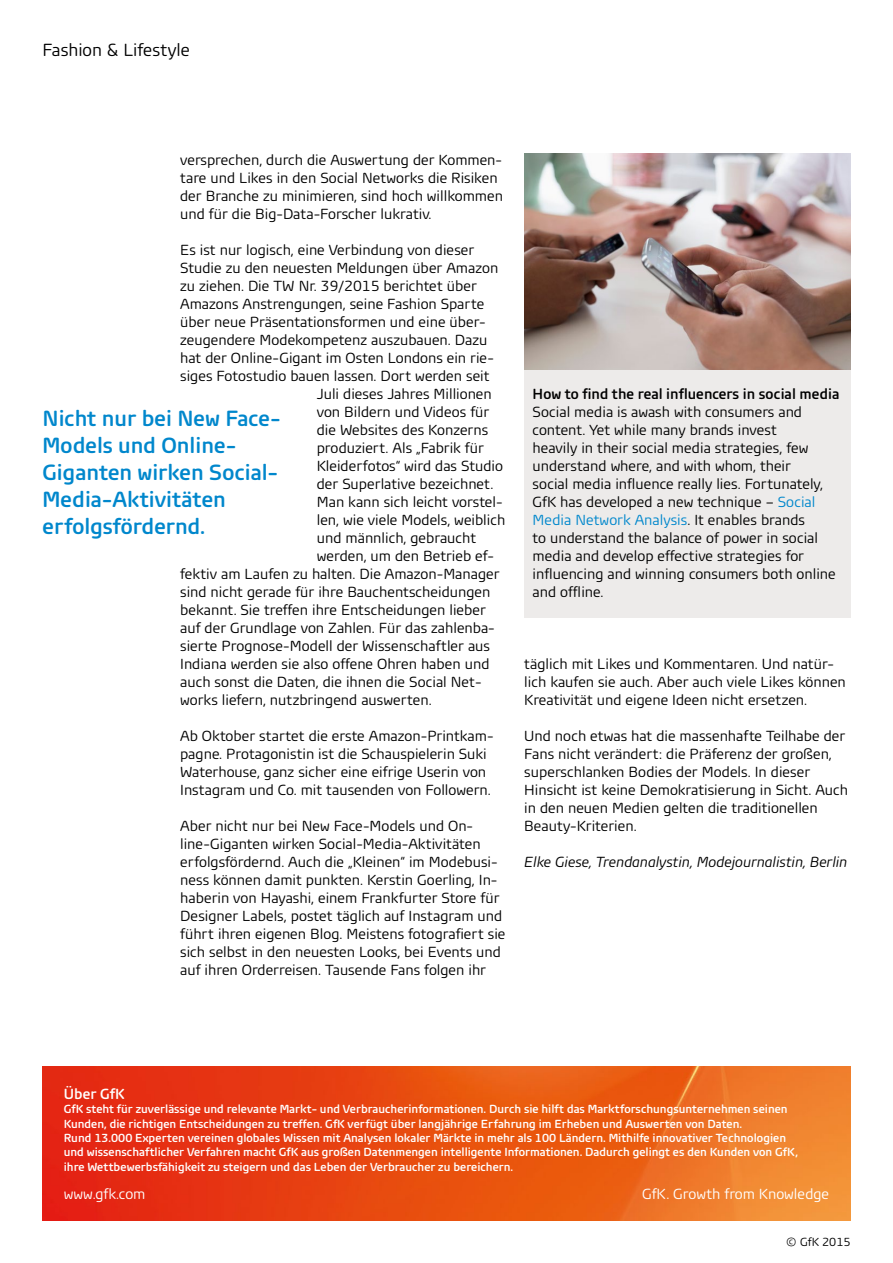
<style>
.page{position:relative;width:893px;height:1263px;background:#fff}
.page>*{position:absolute;margin:0;border:0;box-sizing:border-box;transform-origin:0 0}
.t1{font:700 22.5px/27px "Insightprint";color:#0087cc}
.t2{font:18px "Insightprint";color:#000}
.t3{font:15px/18px "Insightprint";color:#000}
.t4{font:italic 15px "Insightprint";color:#000}
.t5{font:700 15px "Insightprint";color:#000}
.t6{font:15px "Insightprint";color:#fff}
.t7{font:700 15px "Insightprint";color:#fff}
.t8{font:700 12px/14.4px "Insightprint";color:#fff}
.t9{font:12px "Insightprint";color:#000}
.s1{color:#0087cc}
</style>
<div class="page">
<img style="left:43px;top:1066px;width:807px;height:154px">
<div style="left:524px;top:153px;width:326px;height:465px;background:#edebea"></div>
<img style="left:524px;top:153px;width:326px;height:217px">
<p class="t2" style="left:43px;top:39px;width:149px">Fashion &amp; Lifestyle</p>
<p class="t3" style="left:180px;top:150px;width:324px">versprechen, durch die Auswertung der Kommen&shy;tare und Likes in den Social Networks die Risiken der Branche zu minimieren, sind hoch willkommen und für die Big-Data-Forscher lukrativ.</p>
<p class="t3" style="left:180px;top:240px;width:296px">Es ist nur logisch, eine Verbindung von dieser</p>
<p class="t3" style="left:180px;top:258px;width:320px">Studie zu den neuesten Meldungen über Amazon</p>
<p class="t3" style="left:180px;top:276px;width:298px">zu ziehen. Die TW Nr. 39/2015 berichtet über</p>
<p class="t3" style="left:180px;top:294px;width:306px">Amazons Anstrengungen, seine Fashion Sparte</p>
<p class="t3" style="left:180px;top:312px;width:307px">über neue Präsentationsformen und eine über-</p>
<p class="t3" style="left:180px;top:330px;width:309px">zeugendere Modekompetenz auszubauen. Dazu</p>
<p class="t3" style="left:180px;top:348px;width:315px">hat der Online-Gigant im Osten Londons ein rie-</p>
<p class="t3" style="left:180px;top:366px;width:311px">siges Fotostudio bauen lassen. Dort werden seit</p>
<p class="t3" style="left:317px;top:384px;width:176px">Juli dieses Jahres Millionen</p>
<p class="t3" style="left:317px;top:402px;width:174px">von Bildern und Videos für</p>
<p class="t3" style="left:317px;top:420px;width:173px">die Websites des Konzerns</p>
<p class="t3" style="left:317px;top:438px;width:169px">produziert. Als „Fabrik für</p>
<p class="t3" style="left:317px;top:456px;width:188px">Kleiderfotos“ wird das Studio</p>
<p class="t3" style="left:317px;top:474px;width:178px">der Superlative bezeichnet.</p>
<p class="t3" style="left:317px;top:492px;width:187px">Man kann sich leicht vorstel-</p>
<p class="t3" style="left:317px;top:510px;width:190px">len, wie viele Models, weiblich</p>
<p class="t3" style="left:317px;top:528px;width:161px">und männlich, gebraucht</p>
<p class="t3" style="left:317px;top:546px;width:179px">werden, um den Betrieb ef-</p>
<p class="t3" style="left:180px;top:564px;width:321px">fektiv am Laufen zu halten. Die Amazon-Manager</p>
<p class="t3" style="left:180px;top:582px;width:312px">sind nicht gerade für ihre Bauchentscheidungen</p>
<p class="t3" style="left:180px;top:600px;width:307px">bekannt. Sie treffen ihre Entscheidungen lieber</p>
<p class="t3" style="left:180px;top:618px;width:316px">auf der Grundlage von Zahlen. Für das zahlenba-</p>
<p class="t3" style="left:180px;top:636px;width:311px">sierte Prognose-Modell der Wissenschaftler aus</p>
<p class="t3" style="left:180px;top:654px;width:311px">Indiana werden sie also offene Ohren haben und</p>
<p class="t3" style="left:180px;top:672px;width:303px">auch sonst die Daten, die ihnen die Social Net-</p>
<p class="t3" style="left:180px;top:690px;width:253px">works liefern, nutzbringend auswerten.</p>
<p class="t3" style="left:180px;top:726px;width:315px">Ab Oktober startet die erste Amazon-Printkam&shy;pagne. Protagonistin ist die Schauspielerin Suki Waterhouse, ganz sicher eine eifrige Userin von Instagram und Co. mit tausenden von Followern.</p>
<p class="t3" style="left:180px;top:816px;width:327px">Aber nicht nur bei New Face-Models und On&shy;line-Giganten wirken Social-Media-Aktivitäten erfolgsfördernd. Auch die „Kleinen“ im Modebusi&shy;ness können damit punkten. Kerstin Goerling, In&shy;haberin von Hayashi, einem Frankfurter Store für Designer Labels, postet täglich auf Instagram und führt ihren eigenen Blog. Meistens fotografiert sie sich selbst in den neuesten Looks, bei Events und auf ihren Orderreisen. Tausende Fans folgen ihr</p>
<h1 class="t1" style="left:43px;top:405px;width:240px">Nicht nur bei New Face-<br>Models und Online-<br>Giganten wirken Social-<br>Media-Aktivitäten erfolgsfördernd.</h1>
<p class="t5" style="left:533px;top:385px;width:308px">How to find the real influencers in social media</p>
<p class="t3" style="left:533px;top:402px;width:305px">Social media is awash with consumers and content. Yet while many brands invest<br>heavily in their social media strategies, few understand where, and with whom, their<br>social media influence really lies. Fortunately, GfK has developed a new technique – <span class="s1">Social Media Network Analysis</span>. It enables brands<br>to understand the balance of power in social media and develop effective strategies for influencing and winning consumers both online and offline.</p>
<p class="t3" style="left:524px;top:654px;width:323px">täglich mit Likes und Kommentaren. Und natür&shy;lich kaufen sie auch. Aber auch viele Likes können<br>Kreativität und eigene Ideen nicht ersetzen.</p>
<p class="t3" style="left:524px;top:726px;width:325px">Und noch etwas hat die massenhafte Teilhabe der Fans nicht verändert: die Präferenz der großen, superschlanken Bodies der Models. In dieser Hinsicht ist keine Demokratisierung in Sicht. Auch in den neuen Medien gelten die traditionellen Beauty-Kriterien.</p>
<p class="t4" style="left:524px;top:853px;width:325px">Elke Giese, Trendanalystin, Modejournalistin, Berlin</p>
<p class="t7" style="left:64px;top:1084px;width:62px">Über GfK</p>
<p class="t8" style="left:64px;top:1102px;width:736px">GfK steht für zuverlässige und relevante Markt- und Verbraucherinformationen. Durch sie hilft das Marktforschungsunternehmen seinen Kunden, die richtigen Entscheidungen zu treffen. GfK verfügt über langjährige Erfahrung im Erheben und Auswerten von Daten.<br>Rund 13.000 Experten vereinen globales Wissen mit Analysen lokaler Märkte in mehr als 100 Ländern. Mithilfe innovativer Technologien und wissenschaftlicher Verfahren macht GfK aus großen Datenmengen intelligente Informationen. Dadurch gelingt es den Kunden von GfK, ihre Wettbewerbsfähigkeit zu steigern und das Leben der Verbraucher zu bereichern.</p>
<p class="t6" style="left:64px;top:1185px;width:83px">www.gfk.com</p>
<p class="t6" style="left:642px;top:1185px;width:189px">GfK. Growth from Knowledge</p>
<p class="t9" style="left:786px;top:1235px;width:66px">© GfK 2015</p>
</div>
